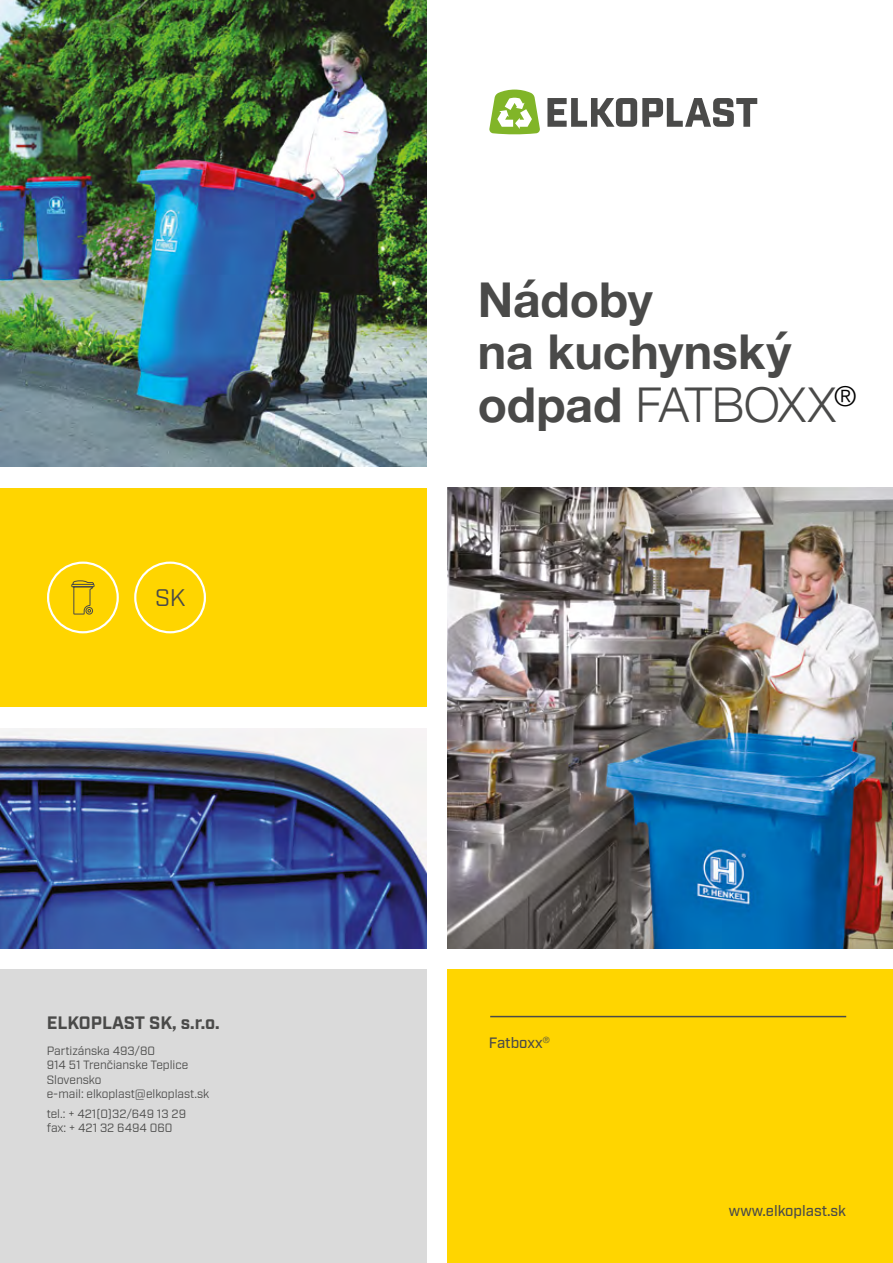
<style>
.page{position:relative;width:893px;height:1263px;background:#fff}
.page>*{position:absolute;margin:0;border:0;box-sizing:border-box;transform-origin:0 0}
.t1{font:700 48px/52.5px "Helvetica Neue";color:#4a4a49}
.t2{font:24px "Industry";color:#4a4a49}
.t3{font:700 18px "Industry";color:#4a4a49}
.t4{font:500 15px "Industry";color:#4a4a49}
.t5{font:12px/14.4px "Industry";color:#4a4a49}
.s1{font-weight:300}
</style>
<div class="page">
<div style="left:0;top:488px;width:426px;height:219px;background:#ffd500"></div>
<img style="left:0;top:0;width:426px;height:467px">
<svg style="left:547px;top:98px;width:210px;height:29px"></svg>
<svg style="left:489px;top:90px;width:51px;height:45px"></svg>
<img style="left:0;top:728px;width:426px;height:220px">
<div style="left:448px;top:969px;width:445px;height:294px;background:#ffd500"></div>
<div style="left:0;top:969px;width:426px;height:294px;background:#dadada"></div>
<svg style="left:134px;top:562px;width:72px;height:71px"></svg>
<img style="left:448px;top:488px;width:445px;height:460px">
<hr style="left:490px;top:1016px;width:356px;height:1px;background:#4a4a49">
<svg style="left:47px;top:562px;width:72px;height:71px"></svg>
<h2 class="t2" style="left:155px;top:584px;width:32px">SK</h2>
<h3 class="t3" style="left:47px;top:1012px;width:174px">ELKOPLAST SK, s.r.o.</h3>
<p class="t5" style="left:47px;top:1044px;width:164px">Partizánska 493/80<br>914 51 Trenčianske Teplice<br>Slovensko<br>e-mail: elkoplast@elkoplast.sk</p>
<p class="t5" style="left:47px;top:1107px;width:141px">tel.: + 421(0)32/649 13 29 fax: + 421 32 6494 060</p>
<h1 class="t1" style="left:478px;top:275px;width:380px">Nádoby<br>na kuchynský odpad <span class="s1">FATBOXX</span><sup>®</sup></h1>
<p class="t4" style="left:489px;top:1034px;width:62px">Fatboxx<sup>®</sup></p>
<p class="t4" style="left:729px;top:1202px;width:119px">www.elkoplast.sk</p>
</div>
